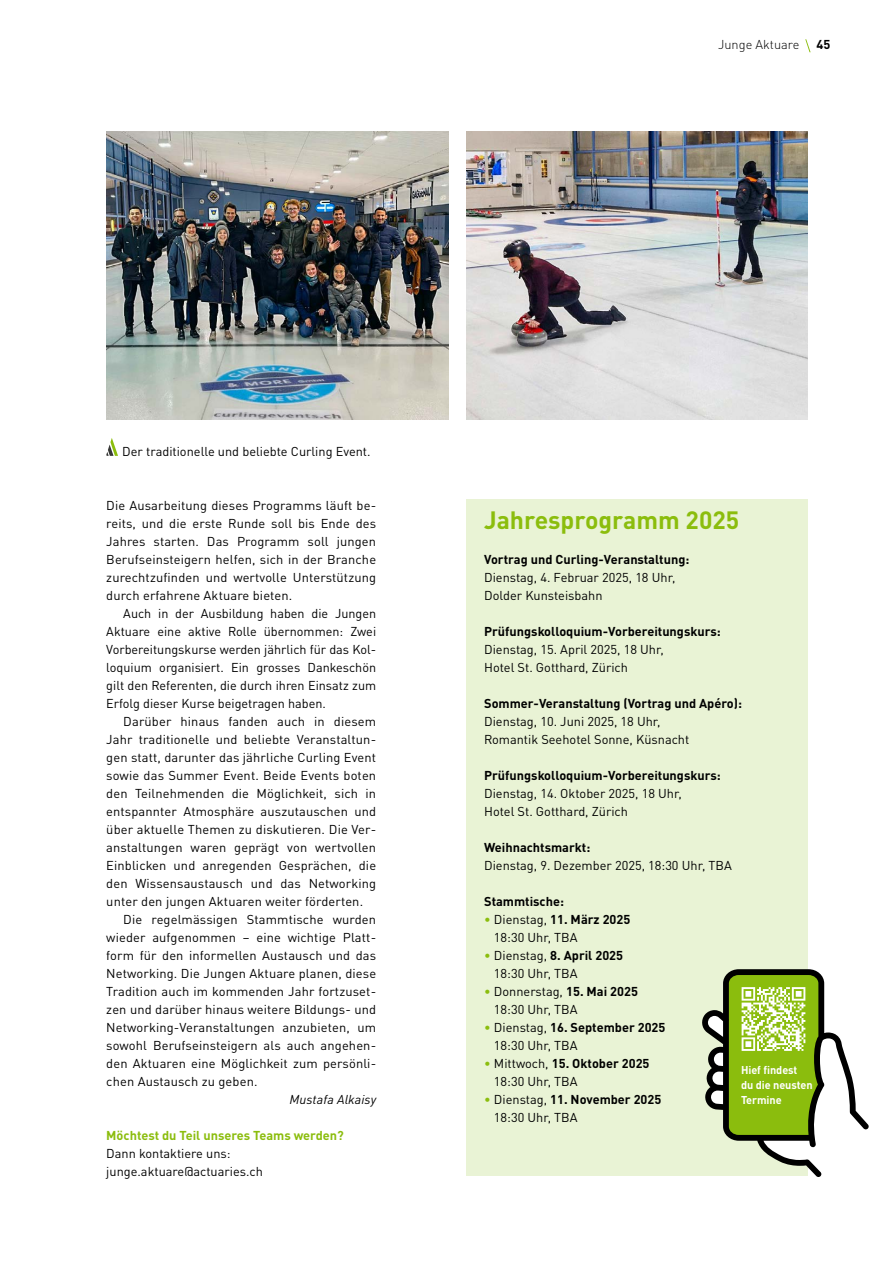
<style>
.page{position:relative;width:893px;height:1263px;background:#fff}
.page>*{position:absolute;margin:0;border:0;box-sizing:border-box;transform-origin:0 0}
.t1{font:700 24.75px "DIN Pro";color:#8bbd0d}
.t2{font:12.75px/18px "DIN Pro";color:#000}
.t3{font:700 12.75px "DIN Pro";color:#000}
.t4{font:700 12.75px "DIN Pro";color:#8bbd0d}
.t5{font:italic 12.75px "DIN Pro";letter-spacing:.01em;color:#000}
.t6{font:300 12.75px "DIN Pro";color:#000}
.t7{font:700 11.25px/15px "DIN Pro";letter-spacing:-.005em;color:#fff}
.s1{font-weight:400;color:#8bbd0d}
.s2{font-weight:400}
.s3{color:#8bbd0d}
.s4{font-weight:700}
</style>
<div class="page">
<svg style="left:805px;top:39px;width:6px;height:13px"></svg>
<div style="left:466px;top:500px;width:342px;height:676px;background:#e9f3d5"></div>
<svg style="left:106px;top:438px;width:12px;height:18px"></svg>
<img style="left:106px;top:132px;width:342px;height:288px">
<img style="left:466px;top:132px;width:342px;height:288px">
<svg style="left:702px;top:969px;width:167px;height:208px"></svg>
<p class="t6" style="left:718px;top:35px;width:83px">Junge Aktuare</p>
<p class="t3" style="left:816px;top:34px;width:15px">45</p>
<p class="t2" style="left:122px;top:441px;width:250px">Der traditionelle und beliebte Curling Event.</p>
<p class="t2" style="left:106px;top:495px;width:271px;text-align:justify">Die Ausarbeitung dieses Programms läuft be&shy;reits, und die erste Runde soll bis Ende des Jahres starten. Das Programm soll jungen Berufseinsteigern helfen, sich in der Branche zurechtzufinden und wertvolle Unterstützung durch erfahrene Aktuare bieten.</p>
<p class="t2" style="left:106px;top:603px;width:271px;text-align:justify;text-indent:17px">Auch in der Ausbildung haben die Jungen Aktuare eine aktive Rolle übernommen: Zwei Vorbereitungskurse werden jährlich für das Kol&shy;loquium organisiert. Ein grosses Dankeschön gilt den Referenten, die durch ihren Einsatz zum Erfolg dieser Kurse beigetragen haben.</p>
<p class="t2" style="left:106px;top:711px;width:271px;text-align:justify;text-indent:17px">Darüber hinaus fanden auch in diesem Jahr traditionelle und beliebte Veranstaltun&shy;gen statt, darunter das jährliche Curling Event sowie das Summer Event. Beide Events boten den Teilnehmenden die Möglichkeit, sich in entspannter Atmosphäre auszutauschen und über aktuelle Themen zu diskutieren. Die Ver&shy;anstaltungen waren geprägt von wertvollen Einblicken und anregenden Gesprächen, die den Wissensaustausch und das Networking unter den jungen Aktuaren weiter förderten.</p>
<p class="t2" style="left:106px;top:909px;width:271px;text-align:justify;text-indent:17px">Die regelmässigen Stammtische wurden wieder aufgenommen – eine wichtige Platt&shy;form für den informellen Austausch und das Networking. Die Jungen Aktuare planen, diese Tradition auch im kommenden Jahr fortzuset&shy;zen und darüber hinaus weitere Bildungs- und Networking-Veranstaltungen anzubieten, um sowohl Berufseinsteigern als auch angehen&shy;den Aktuaren eine Möglichkeit zum persönli&shy;chen Austausch zu geben.</p>
<p class="t5" style="left:289px;top:1089px;width:88px">Mustafa Alkaisy</p>
<p class="t4" style="left:106px;top:1125px;width:239px">Möchtest du Teil unseres Teams werden?</p>
<p class="t2" style="left:106px;top:1143px;width:158px">Dann kontaktiere uns: junge.aktuare@actuaries.ch</p>
<h1 class="t1" style="left:484px;top:500px;width:257px">Jahresprogramm 2025</h1>
<p class="t3" style="left:484px;top:549px;width:207px">Vortrag und Curling-Veranstaltung:</p>
<p class="t2" style="left:484px;top:567px;width:193px">Dienstag, 4. Februar 2025, 18 Uhr,<br>Dolder Kunsteisbahn</p>
<p class="t3" style="left:484px;top:621px;width:238px">Prüfungskolloquium-Vorbereitungskurs:</p>
<p class="t2" style="left:484px;top:639px;width:181px">Dienstag, 15. April 2025, 18 Uhr,<br>Hotel St. Gotthard, Zürich</p>
<p class="t3" style="left:484px;top:693px;width:259px">Sommer-Veranstaltung (Vortrag und Apéro):</p>
<p class="t2" style="left:484px;top:711px;width:207px">Dienstag, 10. Juni 2025, 18 Uhr,<br>Romantik Seehotel Sonne, Küsnacht</p>
<p class="t3" style="left:484px;top:765px;width:238px">Prüfungskolloquium-Vorbereitungskurs:</p>
<p class="t2" style="left:484px;top:783px;width:199px">Dienstag, 14. Oktober 2025, 18 Uhr,<br>Hotel St. Gotthard, Zürich</p>
<p class="t3" style="left:484px;top:837px;width:108px">Weihnachtsmarkt:</p>
<p class="t2" style="left:484px;top:855px;width:249px">Dienstag, 9. Dezember 2025, 18:30 Uhr, TBA</p>
<p class="t3" style="left:484px;top:891px;width:81px">Stammtische:</p>
<p class="t3" style="left:484px;top:909px;width:148px"><span class="s1">∙</span> <span class="s2">Dienstag,</span> 11. März 2025</p>
<p class="t2" style="left:494px;top:927px;width:85px">18:30 Uhr, TBA</p>
<p class="t3" style="left:484px;top:945px;width:140px"><span class="s1">∙</span> <span class="s2">Dienstag,</span> 8. April 2025</p>
<p class="t2" style="left:494px;top:963px;width:85px">18:30 Uhr, TBA</p>
<p class="t2" style="left:484px;top:981px;width:155px"><span class="s3">∙</span> Donnerstag, <span class="s4">15. Mai 2025</span></p>
<p class="t2" style="left:494px;top:999px;width:85px">18:30 Uhr, TBA</p>
<p class="t3" style="left:484px;top:1017px;width:183px"><span class="s1">∙</span> <span class="s2">Dienstag,</span> 16. September 2025</p>
<p class="t2" style="left:494px;top:1035px;width:85px">18:30 Uhr, TBA</p>
<p class="t3" style="left:484px;top:1053px;width:167px"><span class="s1">∙</span> <span class="s2">Mittwoch,</span> 15. Oktober 2025</p>
<p class="t2" style="left:494px;top:1071px;width:85px">18:30 Uhr, TBA</p>
<p class="t3" style="left:484px;top:1089px;width:179px"><span class="s1">∙</span> <span class="s2">Dienstag,</span> 11. November 2025</p>
<p class="t2" style="left:494px;top:1107px;width:85px">18:30 Uhr, TBA</p>
<p class="t7" style="left:741px;top:1061px;width:73px">Hief findest<br>du die neusten<br>Termine</p>
</div>
